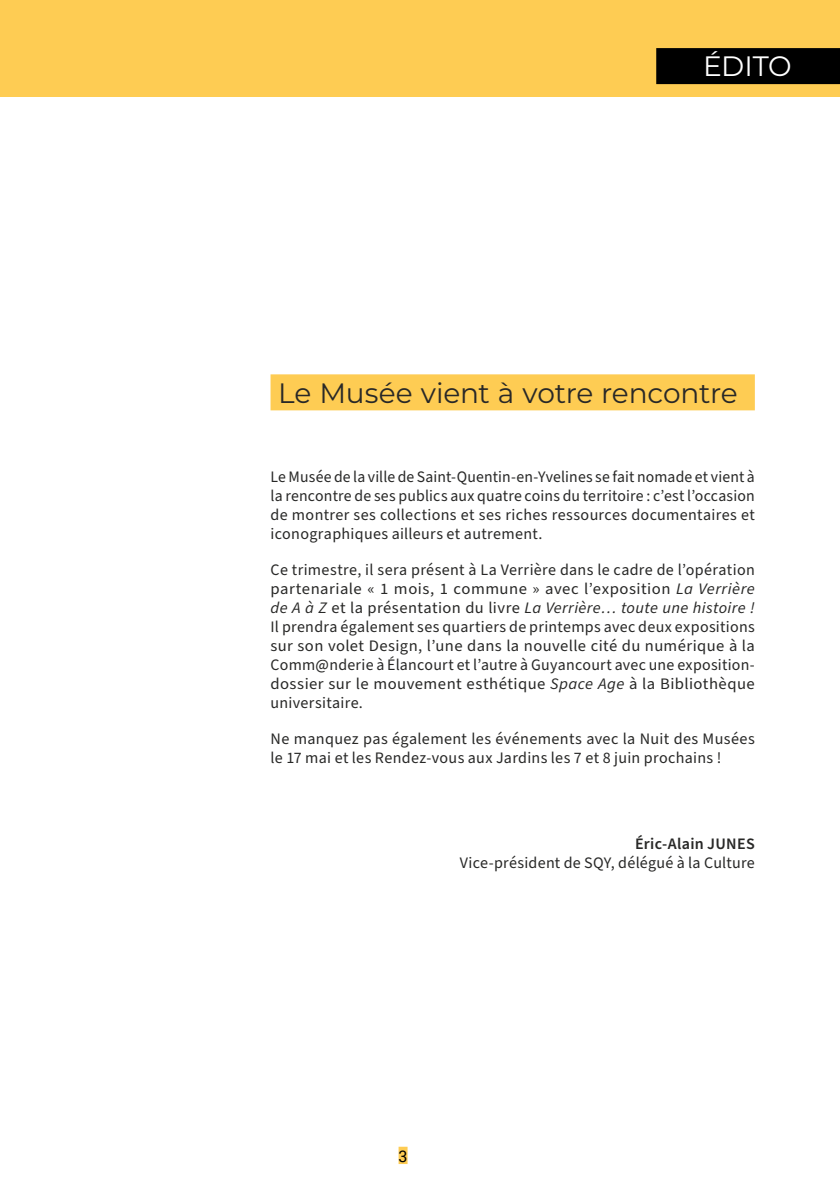
<style>
.page{position:relative;width:840px;height:1191px;background:#fff}
.page>*{position:absolute;margin:0;border:0;box-sizing:border-box;transform-origin:0 0}
.t1{font:28px "Montserrat";letter-spacing:-.005em;color:#282827}
.t2{font:28px "Montserrat";letter-spacing:-.015em;color:#fff}
.t3{font:16px/19px "Source Sans Pro";letter-spacing:.02em;color:#282827;text-align:justify}
.t4{font:600 16px "Source Sans Pro";letter-spacing:.02em;color:#282827}
.t5{font:16px "Roboto";color:#000}
.s1{font-style:italic}
</style>
<div class="page">
<div style="left:0;top:0;width:839px;height:96px;background:#fecc53"></div>
<div style="left:270px;top:374px;width:484px;height:36px;background:#fecc53"></div>
<div style="left:656px;top:48px;width:183px;height:36px;background:#000"></div>
<div style="left:398px;top:1146px;width:9px;height:18px;background:#fecc53"></div>
<h1 class="t2" style="left:702px;top:47px;width:90px">ÉDITO</h1>
<h1 class="t1" style="left:278px;top:375px;width:461px">Le Musée vient à votre rencontre</h1>
<p class="t3" style="left:270px;top:467px;width:485px">Le Musée de la ville de Saint-Quentin-en-Yvelines se fait nomade et vient à la rencontre de ses publics aux quatre coins du territoire : c’est l’occasion de montrer ses collections et ses riches ressources documentaires et iconographiques ailleurs et autrement.</p>
<p class="t3" style="left:270px;top:560px;width:485px">Ce trimestre, il sera présent à La Verrière dans le cadre de l’opération partenariale « 1 mois, 1 commune » avec l’exposition <span class="s1">La Verrière de A à Z</span> et la présentation du livre <span class="s1">La Verrière… toute une histoire !<br></span>Il prendra également ses quartiers de printemps avec deux expositions sur son volet Design, l’une dans la nouvelle cité du numérique à la Comm@nderie à Élancourt et l’autre à Guyancourt avec une exposition&shy;dossier sur le mouvement esthétique <span class="s1">Space Age</span> à la Bibliothèque universitaire.</p>
<p class="t3" style="left:270px;top:729px;width:485px">Ne manquez pas également les événements avec la Nuit des Musées le 17 mai et les Rendez-vous aux Jardins les 7 et 8 juin prochains !</p>
<p class="t4" style="left:634px;top:833px;width:121px">Éric-Alain JUNES</p>
<p class="t3" style="left:459px;top:854px;width:296px">Vice-président de SQY, délégué à la Culture</p>
<p class="t5" style="left:398px;top:1145px;width:10px">3</p>
</div>
